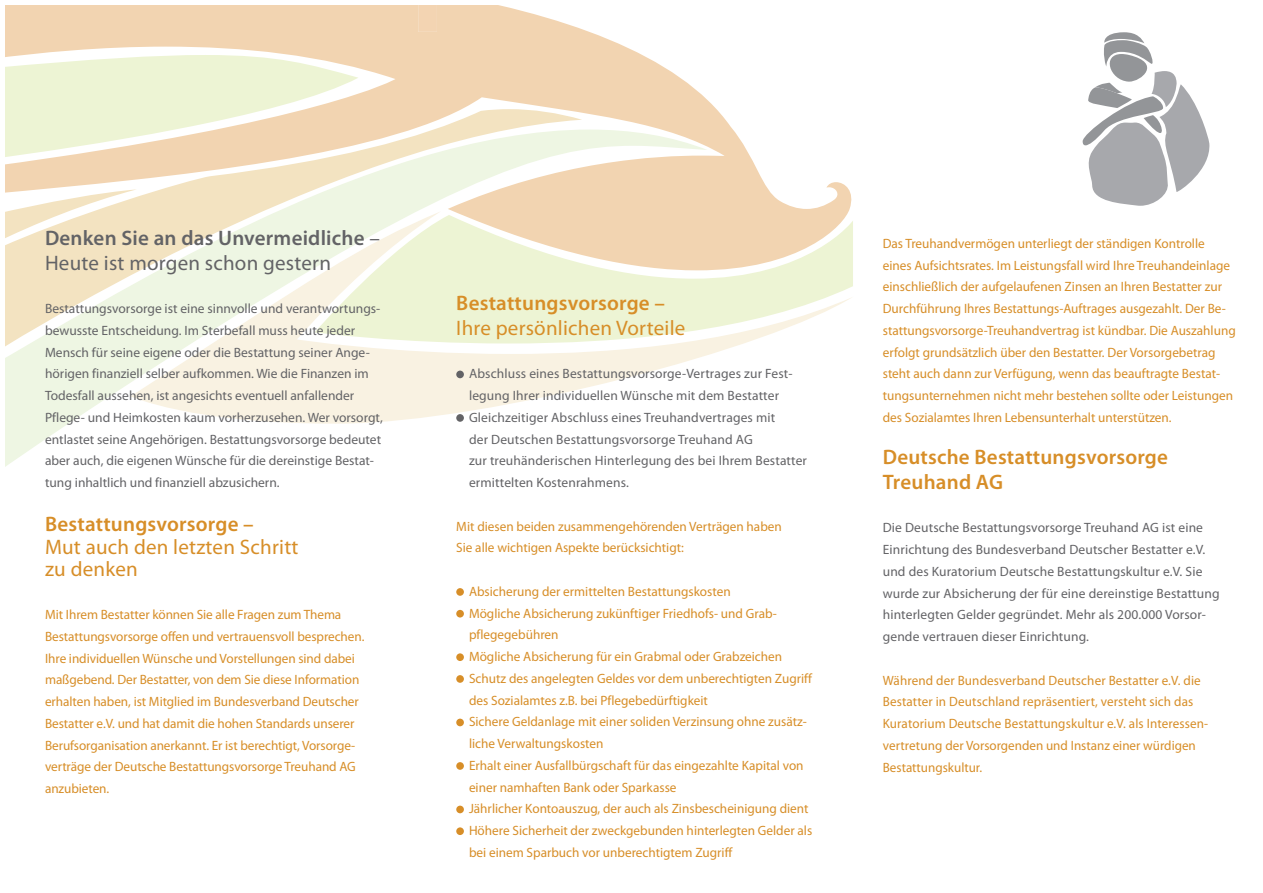
<style>
.page{position:relative;width:1263px;height:893px;background:#fff}
.page>*{position:absolute;margin:0;border:0;box-sizing:border-box;transform-origin:0 0}
.t1{font:600 21px/25.2px "Myriad Pro";letter-spacing:.01em;color:#d78e28}
.t2{font:21px/22.5px "Myriad Pro";letter-spacing:.01em;color:#d78e28}
.t3{font:600 21px/25.2px "Myriad Pro";letter-spacing:.01em;color:#636366}
.t4{font:13.5px/21.8px "Myriad Pro";color:#d78e28}
.t5{font:13.5px/21.8px "Myriad Pro";letter-spacing:.005em;color:#636366}
.s1{font-weight:400}
</style>
<div class="page">
<svg style="left:5px;top:356px;width:125px;height:111px;fill:#eef6e3"></svg>
<svg style="left:5px;top:270px;width:125px;height:86px;background:#f2eed6"></svg>
<svg style="left:130px;top:270px;width:723px;height:154px"></svg>
<svg style="left:5px;top:5px;width:848px;height:265px"></svg>
<svg style="left:418px;top:5px;width:19px;height:27px"></svg>
<svg style="left:5px;top:189px;width:132px;height:56px"></svg>
<svg style="left:1083px;top:32px;width:127px;height:174px"></svg>
<div style="left:456px;top:371px;width:8px;height:7px;background:#636366;border-radius:50%"></div>
<div style="left:456px;top:414px;width:8px;height:8px;background:#636366;border-radius:50%"></div>
<div style="left:456px;top:588px;width:8px;height:8px;background:#d78e28;border-radius:50%"></div>
<div style="left:456px;top:610px;width:8px;height:7px;background:#d78e28;border-radius:50%"></div>
<div style="left:456px;top:653px;width:8px;height:8px;background:#d78e28;border-radius:50%"></div>
<div style="left:456px;top:675px;width:8px;height:8px;background:#d78e28;border-radius:50%"></div>
<div style="left:456px;top:719px;width:8px;height:7px;background:#d78e28;border-radius:50%"></div>
<div style="left:456px;top:762px;width:8px;height:8px;background:#d78e28;border-radius:50%"></div>
<div style="left:456px;top:806px;width:8px;height:7px;background:#d78e28;border-radius:50%"></div>
<div style="left:456px;top:827px;width:8px;height:8px;background:#d78e28;border-radius:50%"></div>
<h1 class="t3" style="left:45px;top:225px;width:336px">Denken Sie an das Unvermeidliche <span class="s1">–<br>Heute ist morgen schon gestern</span></h1>
<p class="t5" style="left:45px;top:298px;width:339px">Bestattungsvorsorge ist eine sinnvolle und verantwortungs&shy;bewusste Entscheidung. Im Sterbefall muss heute jeder Mensch für seine eigene oder die Bestattung seiner Ange&shy;hörigen finanziell selber aufkommen. Wie die Finanzen im Todesfall aussehen, ist angesichts eventuell anfallender Pflege- und Heimkosten kaum vorherzusehen. Wer vorsorgt, entlastet seine Angehörigen. Bestattungsvorsorge bedeutet aber auch, die eigenen Wünsche für die dereinstige Bestat&shy;tung inhaltlich und finanziell abzusichern.</p>
<h1 class="t1" style="left:45px;top:512px;width:210px">Bestattungsvorsorge –</h1>
<h1 class="t2" style="left:45px;top:536px;width:255px">Mut auch den letzten Schritt zu denken</h1>
<p class="t4" style="left:45px;top:604px;width:321px">Mit Ihrem Bestatter können Sie alle Fragen zum Thema Bestattungsvorsorge offen und vertrauensvoll besprechen.<br>Ihre individuellen Wünsche und Vorstellungen sind dabei maßgebend. Der Bestatter, von dem Sie diese Information erhalten haben, ist Mitglied im Bundesverband Deutscher Bestatter e.V. und hat damit die hohen Standards unserer Berufsorganisation anerkannt. Er ist berechtigt, Vorsorge&shy;verträge der Deutsche Bestattungsvorsorge Treuhand AG anzubieten.</p>
<h1 class="t1" style="left:456px;top:290px;width:210px">Bestattungsvorsorge –</h1>
<h1 class="t2" style="left:456px;top:317px;width:231px">Ihre persönlichen Vorteile</h1>
<p class="t5" style="left:469px;top:363px;width:339px">Abschluss eines Bestattungsvorsorge-Vertrages zur Fest&shy;legung Ihrer individuellen Wünsche mit dem Bestatter Gleichzeitiger Abschluss eines Treuhandvertrages mit<br>der Deutschen Bestattungsvorsorge Treuhand AG<br>zur treuhänderischen Hinterlegung des bei Ihrem Bestatter ermittelten Kostenrahmens.</p>
<p class="t4" style="left:456px;top:515px;width:327px">Mit diesen beiden zusammengehörenden Verträgen haben<br>Sie alle wichtigen Aspekte berücksichtigt:</p>
<p class="t4" style="left:469px;top:581px;width:345px">Absicherung der ermittelten Bestattungskosten<br>Mögliche Absicherung zukünftiger Friedhofs- und Grab&shy;pflegegebühren<br>Mögliche Absicherung für ein Grabmal oder Grabzeichen Schutz des angelegten Geldes vor dem unberechtigten Zugriff des Sozialamtes z.B. bei Pflegebedürftigkeit<br>Sichere Geldanlage mit einer soliden Verzinsung ohne zusätz&shy;liche Verwaltungskosten<br>Erhalt einer Ausfallbürgschaft für das eingezahlte Kapital von einer namhaften Bank oder Sparkasse<br>Jährlicher Kontoauszug, der auch als Zinsbescheinigung dient Höhere Sicherheit der zweckgebunden hinterlegten Gelder als bei einem Sparbuch vor unberechtigtem Zugriff</p>
<p class="t4" style="left:883px;top:233px;width:354px">Das Treuhandvermögen unterliegt der ständigen Kontrolle eines Aufsichtsrates. Im Leistungsfall wird Ihre Treuhandeinlage einschließlich der aufgelaufenen Zinsen an Ihren Bestatter zur Durchführung Ihres Bestattungs-Auftrages ausgezahlt. Der Be&shy;stattungsvorsorge-Treuhandvertrag ist kündbar. Die Auszahlung erfolgt grundsätzlich über den Bestatter. Der Vorsorgebetrag steht auch dann zur Verfügung, wenn das beauftragte Bestat&shy;tungsunternehmen nicht mehr bestehen sollte oder Leistungen des Sozialamtes Ihren Lebensunterhalt unterstützen.</p>
<h1 class="t1" style="left:883px;top:444px;width:287px">Deutsche Bestattungsvorsorge<br>Treuhand AG</h1>
<p class="t5" style="left:883px;top:517px;width:338px">Die Deutsche Bestattungsvorsorge Treuhand AG ist eine Einrichtung des Bundesverband Deutscher Bestatter e.V. und des Kuratorium Deutsche Bestattungskultur e.V. Sie wurde zur Absicherung der für eine dereinstige Bestattung hinterlegten Gelder gegründet. Mehr als 200.000 Vorsor&shy;gende vertrauen dieser Einrichtung.</p>
<p class="t4" style="left:883px;top:669px;width:327px">Während der Bundesverband Deutscher Bestatter e.V. die Bestatter in Deutschland repräsentiert, versteht sich das Kuratorium Deutsche Bestattungskultur e.V. als Interessen&shy;vertretung der Vorsorgenden und Instanz einer würdigen Bestattungskultur.</p>
</div>
